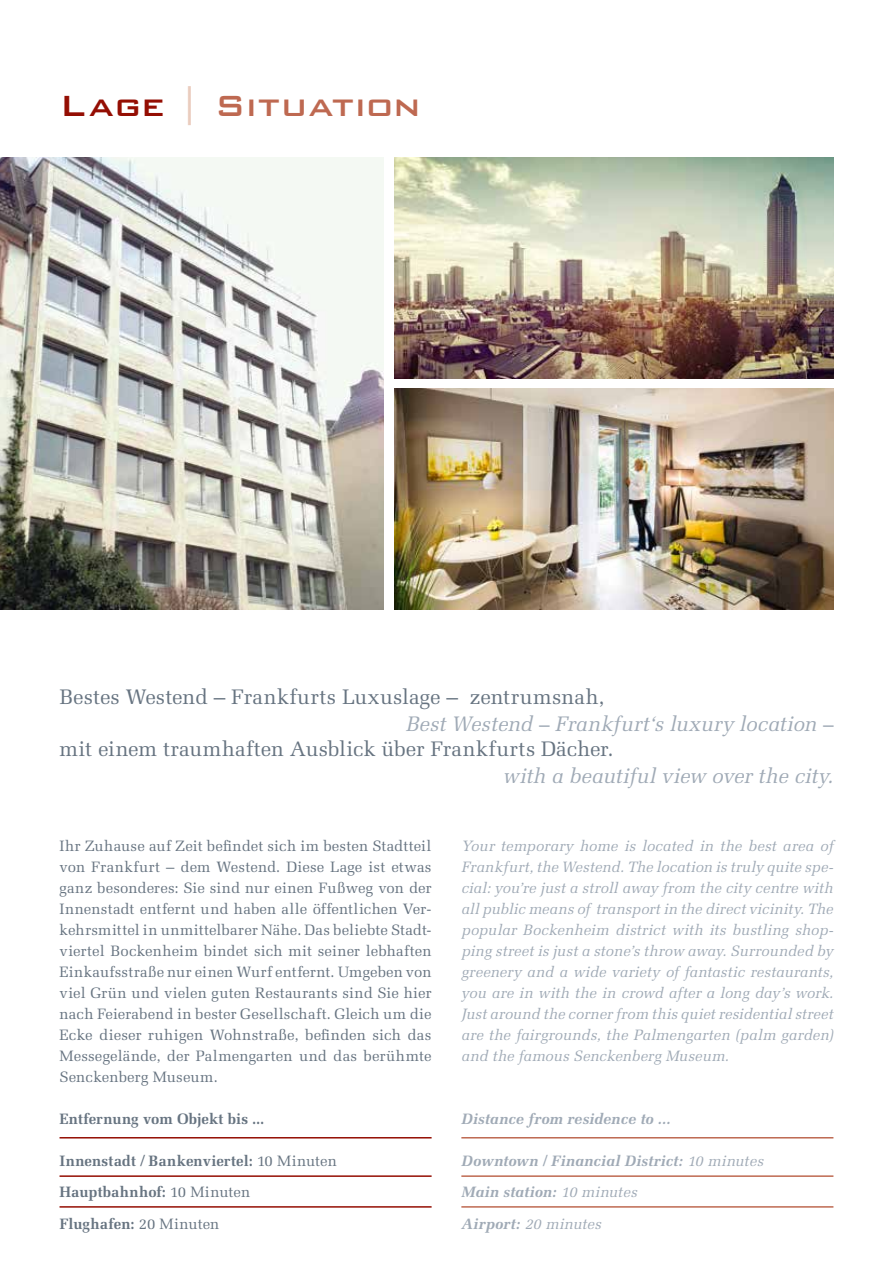
<style>
.page{position:relative;width:893px;height:1263px;background:#fff}
.page>*{position:absolute;margin:0;border:0;box-sizing:border-box;transform-origin:0 0}
.t1{font:500 39px "Bank Gothic BT";letter-spacing:.005em;color:#be6951}
.t2{font:21px "Melior LT Std";letter-spacing:.005em;color:#677481}
.t3{font:italic 21px "Melior LT Std";color:#a0aab6}
.t4{font:15px/21px "Melior LT Std";letter-spacing:.01em;color:#677481;text-align:justify}
.t5{font:italic 15px/21px "Melior LT Std";letter-spacing:.005em;color:#a0aab6;text-align:justify}
.t6{font:700 15px "Melior LT Std";letter-spacing:.005em;color:#677481}
.t7{font:italic 700 15px "Melior LT Std";letter-spacing:.005em;color:#a0aab6}
.s1{color:#940e03}
.s2{color:#eaccbe}
.s3{font-weight:400}
.s4{font-weight:700}
</style>
<div class="page">
<img style="left:0;top:158px;width:384px;height:451px">
<img style="left:394px;top:158px;width:439px;height:220px">
<img style="left:394px;top:388px;width:439px;height:221px">
<hr style="left:60px;top:1137px;width:372px;height:1px;background:#940e03">
<hr style="left:60px;top:1175px;width:372px;height:2px;background:#940e03">
<hr style="left:461px;top:1175px;width:372px;height:2px;background:#be6951">
<hr style="left:60px;top:1206px;width:372px;height:2px;background:#940e03">
<hr style="left:461px;top:1206px;width:372px;height:2px;background:#be6951">
<hr style="left:461px;top:1137px;width:372px;height:1px;background:#be6951">
<h1 class="t1" style="left:60px;top:84px;width:363px"><span class="s1">Lage</span> <span class="s2">|</span> Situation</h1>
<h2 class="t2" style="left:60px;top:684px;width:546px">Bestes Westend – Frankfurts Luxuslage – zentrumsnah,</h2>
<h2 class="t2" style="left:60px;top:737px;width:556px">mit einem traumhaften Ausblick über Frankfurts Dächer.</h2>
<h2 class="t3" style="left:406px;top:711px;width:429px">Best Westend – Frankfurt‘s luxury location –</h2>
<h2 class="t3" style="left:503px;top:764px;width:332px">with a beautiful view over the city.</h2>
<p class="t4" style="left:60px;top:835px;width:374px">Ihr Zuhause auf Zeit befindet sich im besten Stadtteil von Frankfurt – dem Westend. Diese Lage ist etwas ganz besonderes: Sie sind nur einen Fußweg von der Innenstadt entfernt und haben alle öffentlichen Ver&shy;kehrsmittel in unmittelbarer Nähe. Das beliebte Stadt&shy;viertel Bockenheim bindet sich mit seiner lebhaften Einkaufsstraße nur einen Wurf entfernt. Umgeben von viel Grün und vielen guten Restaurants sind Sie hier nach Feierabend in bester Gesellschaft. Gleich um die Ecke dieser ruhigen Wohnstraße, befinden sich das Messegelände, der Palmengarten und das berühmte Senckenberg Museum.</p>
<p class="t5" style="left:461px;top:835px;width:374px">Your temporary home is located in the best area of Frankfurt, the Westend. The location is truly quite spe&shy;cial: you’re just a stroll away from the city centre with all public means of transport in the direct vicinity. The popular Bockenheim district with its bustling shop&shy;ping street is just a stone’s throw away. Surrounded by greenery and a wide variety of fantastic restaurants, you are in with the in crowd after a long day’s work.<br>Just around the corner from this quiet residential street are the fairgrounds, the Palmengarten (palm garden) and the famous Senckenberg Museum.</p>
<p class="t6" style="left:60px;top:1109px;width:206px">Entfernung vom Objekt bis ...</p>
<p class="t7" style="left:461px;top:1109px;width:211px">Distance from residence to ...</p>
<p class="t6" style="left:60px;top:1151px;width:279px">Innenstadt / Bankenviertel: <span class="s3">10 Minuten</span></p>
<p class="t7" style="left:461px;top:1151px;width:304px">Downtown / Financial District: <span class="s3">10 minutes</span></p>
<p class="t6" style="left:60px;top:1183px;width:192px">Hauptbahnhof: <span class="s3">10 Minuten</span></p>
<p class="t7" style="left:461px;top:1183px;width:178px">Main station: <span class="s3">10 minutes</span></p>
<p class="t6" style="left:60px;top:1214px;width:161px">Flughafen: <span class="s3">20 Minuten</span></p>
<p class="t5" style="left:461px;top:1213px;width:142px"><span class="s4">Airport:</span> 20 minutes</p>
</div>
